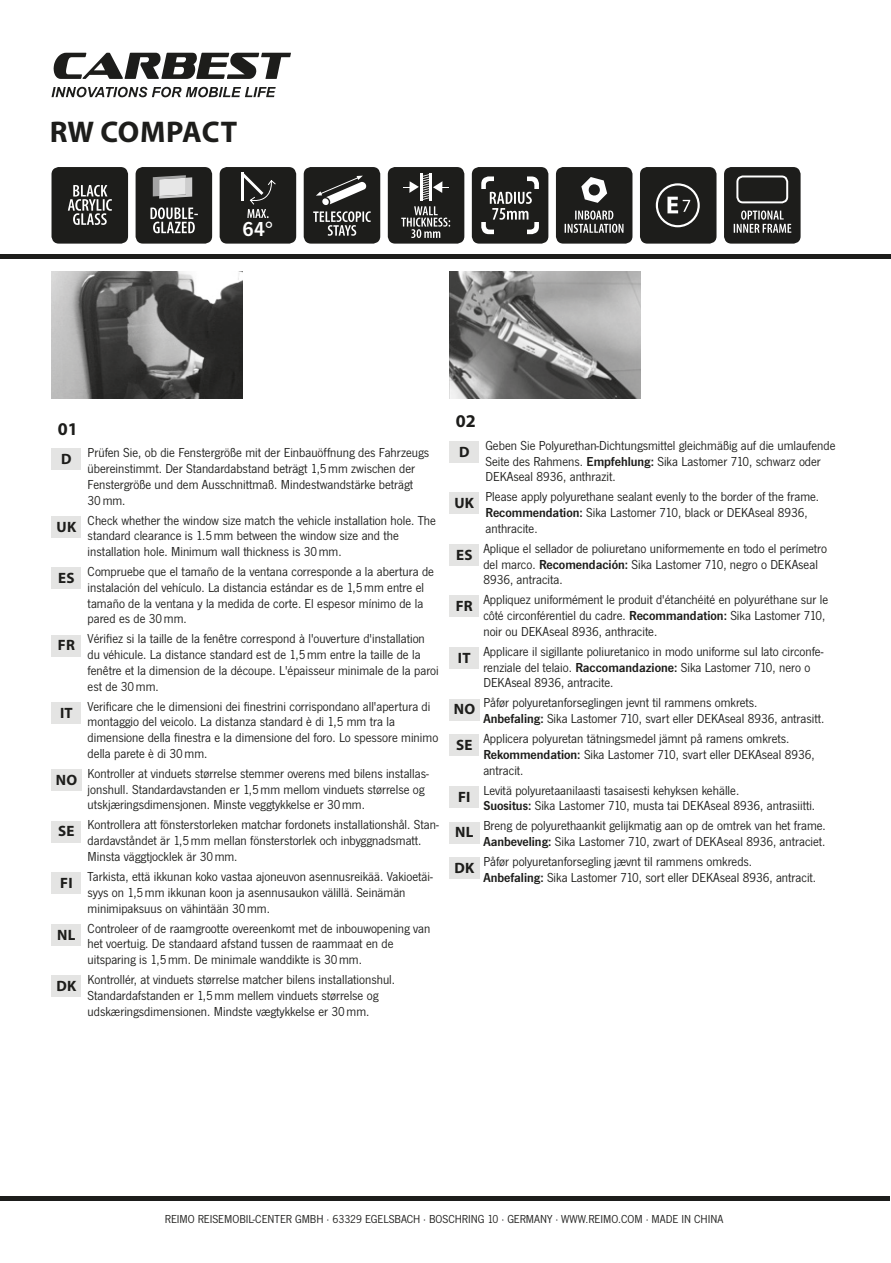
<style>
.page{position:relative;width:891px;height:1263px;background:#fff}
.page>*{position:absolute;margin:0;border:0;box-sizing:border-box;transform-origin:0 0}
.t1{font:700 30px "Myriad Pro";letter-spacing:-.005em;color:#1d1d1b}
.t2{font:600 21px "News Gothic T";color:#fff}
.t3{font:700 18px "Myriad Pro";color:#1d1d1b}
.t4{font:700 15px "Myriad Pro";letter-spacing:.02em;color:#1d1d1b}
.t5{font:13.5px/15.8px "News Gothic T";color:#1d1d1b}
.t6{font:12px "News Gothic T";color:#1d1d1b}
.s1{font-weight:600}
</style>
<div class="page">
<div style="left:0;top:1195px;width:890px;height:5px;background:#1d1d1b"></div>
<hr style="left:0;top:254px;width:891px;height:4px;background:#1d1d1b">
<svg style="left:52px;top:87px;width:224px;height:10px"></svg>
<svg style="left:53px;top:53px;width:238px;height:26px"></svg>
<div style="left:640px;top:167px;width:76px;height:76px;background:#1d1d1b;border-radius:7px"></div>
<div style="left:656px;top:183px;width:44px;height:44px;border:2px solid #fff;border-radius:50%"></div>
<svg style="left:667px;top:197px;width:23px;height:16px"></svg>
<div style="left:52px;top:167px;width:76px;height:76px;background:#1d1d1b;border-radius:7px"></div>
<svg style="left:68px;top:185px;width:44px;height:40px"></svg>
<div style="left:388px;top:167px;width:76px;height:76px;background:#1d1d1b;border-radius:7px"></div>
<svg style="left:401px;top:206px;width:49px;height:32px"></svg>
<hr style="left:420px;top:173px;width:2px;height:28px;background:#fff">
<hr style="left:429px;top:173px;width:3px;height:28px;background:#fff">
<svg style="left:403px;top:174px;width:46px;height:26px"></svg>
<div style="left:220px;top:167px;width:76px;height:76px;background:#1d1d1b;border-radius:7px"></div>
<svg style="left:241px;top:172px;width:35px;height:46px"></svg>
<div style="left:472px;top:167px;width:76px;height:76px;background:#1d1d1b;border-radius:7px"></div>
<svg style="left:481px;top:176px;width:58px;height:58px"></svg>
<div style="left:556px;top:167px;width:76px;height:76px;background:#1d1d1b;border-radius:7px"></div>
<svg style="left:565px;top:210px;width:58px;height:23px"></svg>
<svg style="left:581px;top:177px;width:26px;height:26px"></svg>
<div style="left:724px;top:167px;width:76px;height:76px;background:#1d1d1b;border-radius:7px"></div>
<svg style="left:734px;top:210px;width:57px;height:23px"></svg>
<div style="left:736px;top:175px;width:52px;height:28px;border:2px solid #fff;border-radius:6px"></div>
<div style="left:136px;top:167px;width:76px;height:76px;background:#1d1d1b;border-radius:7px"></div>
<svg style="left:153px;top:175px;width:39px;height:23px"></svg>
<svg style="left:150px;top:207px;width:48px;height:26px"></svg>
<div style="left:304px;top:167px;width:76px;height:76px;background:#1d1d1b;border-radius:7px"></div>
<svg style="left:313px;top:211px;width:58px;height:25px"></svg>
<svg style="left:316px;top:176px;width:50px;height:28px"></svg>
<img style="left:52px;top:271px;width:191px;height:128px">
<div style="left:52px;top:449px;width:29px;height:21px;background:#e4e4e3"></div>
<div style="left:52px;top:516px;width:29px;height:21px;background:#e4e4e3"></div>
<div style="left:52px;top:567px;width:29px;height:22px;background:#e4e4e3"></div>
<div style="left:52px;top:635px;width:29px;height:21px;background:#e4e4e3"></div>
<div style="left:52px;top:702px;width:29px;height:21px;background:#e4e4e3"></div>
<div style="left:52px;top:769px;width:30px;height:21px;background:#e4e4e3"></div>
<div style="left:52px;top:821px;width:29px;height:21px;background:#e4e4e3"></div>
<div style="left:52px;top:872px;width:29px;height:21px;background:#e4e4e3"></div>
<div style="left:52px;top:924px;width:29px;height:21px;background:#e4e4e3"></div>
<div style="left:52px;top:975px;width:29px;height:21px;background:#e4e4e3"></div>
<img style="left:449px;top:271px;width:192px;height:128px">
<div style="left:449px;top:441px;width:30px;height:21px;background:#e4e4e3"></div>
<div style="left:449px;top:493px;width:30px;height:21px;background:#e4e4e3"></div>
<div style="left:449px;top:544px;width:30px;height:21px;background:#e4e4e3"></div>
<div style="left:449px;top:596px;width:30px;height:21px;background:#e4e4e3"></div>
<div style="left:449px;top:647px;width:30px;height:21px;background:#e4e4e3"></div>
<div style="left:449px;top:699px;width:30px;height:21px;background:#e4e4e3"></div>
<div style="left:449px;top:734px;width:30px;height:22px;background:#e4e4e3"></div>
<div style="left:449px;top:786px;width:30px;height:21px;background:#e4e4e3"></div>
<div style="left:449px;top:822px;width:30px;height:21px;background:#e4e4e3"></div>
<div style="left:449px;top:857px;width:30px;height:22px;background:#e4e4e3"></div>
<h1 class="t1" style="left:50px;top:112px;width:189px">RW COMPACT</h1>
<h2 class="t2" style="left:242px;top:217px;width:32px">64°</h2>
<h3 class="t3" style="left:58px;top:417px;width:21px">01</h3>
<p class="t4" style="left:61px;top:449px;width:12px">D</p>
<p class="t5" style="left:88px;top:444px;width:343px">Prüfen Sie, ob die Fenstergröße mit der Einbauöffnung des Fahrzeugs übereinstimmt. Der Standardabstand beträgt 1,5mm zwischen der Fenstergröße und dem Ausschnittmaß. Mindestwandstärke beträgt 30mm.</p>
<p class="t4" style="left:57px;top:516px;width:21px">UK</p>
<p class="t5" style="left:88px;top:512px;width:350px">Check whether the window size match the vehicle installation hole. The standard clearance is 1.5mm between the window size and the installation hole. Minimum wall thickness is 30mm.</p>
<p class="t4" style="left:58px;top:568px;width:18px">ES</p>
<p class="t5" style="left:88px;top:563px;width:348px">Compruebe que el tamaño de la ventana corresponde a la abertura de instalación del vehículo. La distancia estándar es de 1,5mm entre el tamaño de la ventana y la medida de corte. El espesor mínimo de la pared es de 30mm.</p>
<p class="t4" style="left:58px;top:635px;width:19px">FR</p>
<p class="t5" style="left:88px;top:630px;width:352px">Vérifiez si la taille de la fenêtre correspond à l'ouverture d'installation du véhicule. La distance standard est de 1,5mm entre la taille de la fenêtre et la dimension de la découpe. L'épaisseur minimale de la paroi est de 30mm.</p>
<p class="t4" style="left:60px;top:702px;width:14px">IT</p>
<p class="t5" style="left:88px;top:698px;width:352px">Verificare che le dimensioni dei finestrini corrispondano all'apertura di montaggio del veicolo. La distanza standard è di 1,5 mm tra la dimensione della finestra e la dimensione del foro. Lo spessore minimo della parete è di 30mm.</p>
<p class="t4" style="left:56px;top:770px;width:23px">NO</p>
<p class="t5" style="left:88px;top:765px;width:343px">Kontroller at vinduets størrelse stemmer overens med bilens installas&shy;jonshull. Standardavstanden er 1,5mm mellom vinduets størrelse og utskjæringsdimensjonen. Minste veggtykkelse er 30mm.</p>
<p class="t4" style="left:58px;top:821px;width:18px">SE</p>
<p class="t5" style="left:88px;top:816px;width:352px">Kontrollera att fönsterstorleken matchar fordonets installationshål. Stan&shy;dardavståndet är 1,5mm mellan fönsterstorlek och inbyggnadsmatt.<br>Minsta väggtjocklek är 30mm.</p>
<p class="t4" style="left:60px;top:873px;width:14px">FI</p>
<p class="t5" style="left:88px;top:868px;width:347px">Tarkista, että ikkunan koko vastaa ajoneuvon asennusreikää. Vakioetäi&shy;syys on 1,5mm ikkunan koon ja asennusaukon välillä. Seinämän minimipaksuus on vähintään 30mm.</p>
<p class="t4" style="left:57px;top:924px;width:20px">NL</p>
<p class="t5" style="left:88px;top:919px;width:344px">Controleer of de raamgrootte overeenkomt met de inbouwopening van het voertuig. De standaard afstand tussen de raammaat en de uitsparing is 1,5mm. De minimale wanddikte is 30mm.</p>
<p class="t4" style="left:56px;top:976px;width:21px">DK</p>
<p class="t5" style="left:88px;top:971px;width:309px">Kontrollér, at vinduets størrelse matcher bilens installationshul.<br>Standardafstanden er 1,5mm mellem vinduets størrelse og udskæringsdimensionen. Mindste vægtykkelse er 30mm.</p>
<h3 class="t3" style="left:456px;top:409px;width:21px">02</h3>
<p class="t4" style="left:459px;top:442px;width:12px">D</p>
<p class="t5" style="left:485px;top:437px;width:351px">Geben Sie Polyurethan-Dichtungsmittel gleichmäßig auf die umlaufende<br>Seite des Rahmens. <span class="s1">Empfehlung:</span> Sika Lastomer 710, schwarz oder<br>DEKAseal 8936, anthrazit.</p>
<p class="t4" style="left:454px;top:493px;width:21px">UK</p>
<p class="t5" style="left:485px;top:488px;width:335px">Please apply polyurethane sealant evenly to the border of the frame.<br><span class="s1">Recommendation:</span> Sika Lastomer 710, black or DEKAseal 8936, anthracite.</p>
<p class="t4" style="left:456px;top:545px;width:18px">ES</p>
<p class="t5" style="left:483px;top:540px;width:345px">Aplique el sellador de poliuretano uniformemente en todo el perímetro del marco. <span class="s1">Recomendación:</span> Sika Lastomer 710, negro o DEKAseal<br>8936, antracita.</p>
<p class="t4" style="left:456px;top:596px;width:19px">FR</p>
<p class="t5" style="left:483px;top:591px;width:346px">Appliquez uniformément le produit d'étanchéité en polyuréthane sur le côté circonférentiel du cadre. <span class="s1">Recommandation:</span> Sika Lastomer 710, noir ou DEKAseal 8936, anthracite.</p>
<p class="t4" style="left:458px;top:648px;width:14px">IT</p>
<p class="t5" style="left:483px;top:643px;width:341px">Applicare il sigillante poliuretanico in modo uniforme sul lato circonfe&shy;renziale del telaio. <span class="s1">Raccomandazione:</span> Sika Lastomer 710, nero o<br>DEKAseal 8936, antracite.</p>
<p class="t4" style="left:454px;top:699px;width:23px">NO</p>
<p class="t5" style="left:483px;top:694px;width:342px">Påfør polyuretanforseglingen jevnt til rammens omkrets.<br><span class="s1">Anbefaling:</span> Sika Lastomer 710, svart eller DEKAseal 8936, antrasitt.</p>
<p class="t4" style="left:456px;top:735px;width:18px">SE</p>
<p class="t5" style="left:483px;top:730px;width:333px">Applicera polyuretan tätningsmedel jämnt på ramens omkrets.<br><span class="s1">Rekommendation:</span> Sika Lastomer 710, svart eller DEKAseal 8936, antracit.</p>
<p class="t4" style="left:458px;top:786px;width:14px">FI</p>
<p class="t5" style="left:483px;top:782px;width:333px">Levitä polyuretaanilaasti tasaisesti kehyksen kehälle.<br><span class="s1">Suositus:</span> Sika Lastomer 710, musta tai DEKAseal 8936, antrasiitti.</p>
<p class="t4" style="left:455px;top:822px;width:20px">NL</p>
<p class="t5" style="left:483px;top:817px;width:344px">Breng de polyurethaankit gelijkmatig aan op de omtrek van het frame.<br><span class="s1">Aanbeveling:</span> Sika Lastomer 710, zwart of DEKAseal 8936, antraciet.</p>
<p class="t4" style="left:454px;top:858px;width:21px">DK</p>
<p class="t5" style="left:483px;top:853px;width:334px">Påfør polyuretanforsegling jævnt til rammens omkreds.<br><span class="s1">Anbefaling:</span> Sika Lastomer 710, sort eller DEKAseal 8936, antracit.</p>
<p class="t6" style="left:165px;top:1212px;width:560px">REIMO REISEMOBIL-CENTER GMBH · 63329 EGELSBACH · BOSCHRING 10 · GERMANY · WWW.REIMO.COM · MADE IN CHINA</p>
</div>
